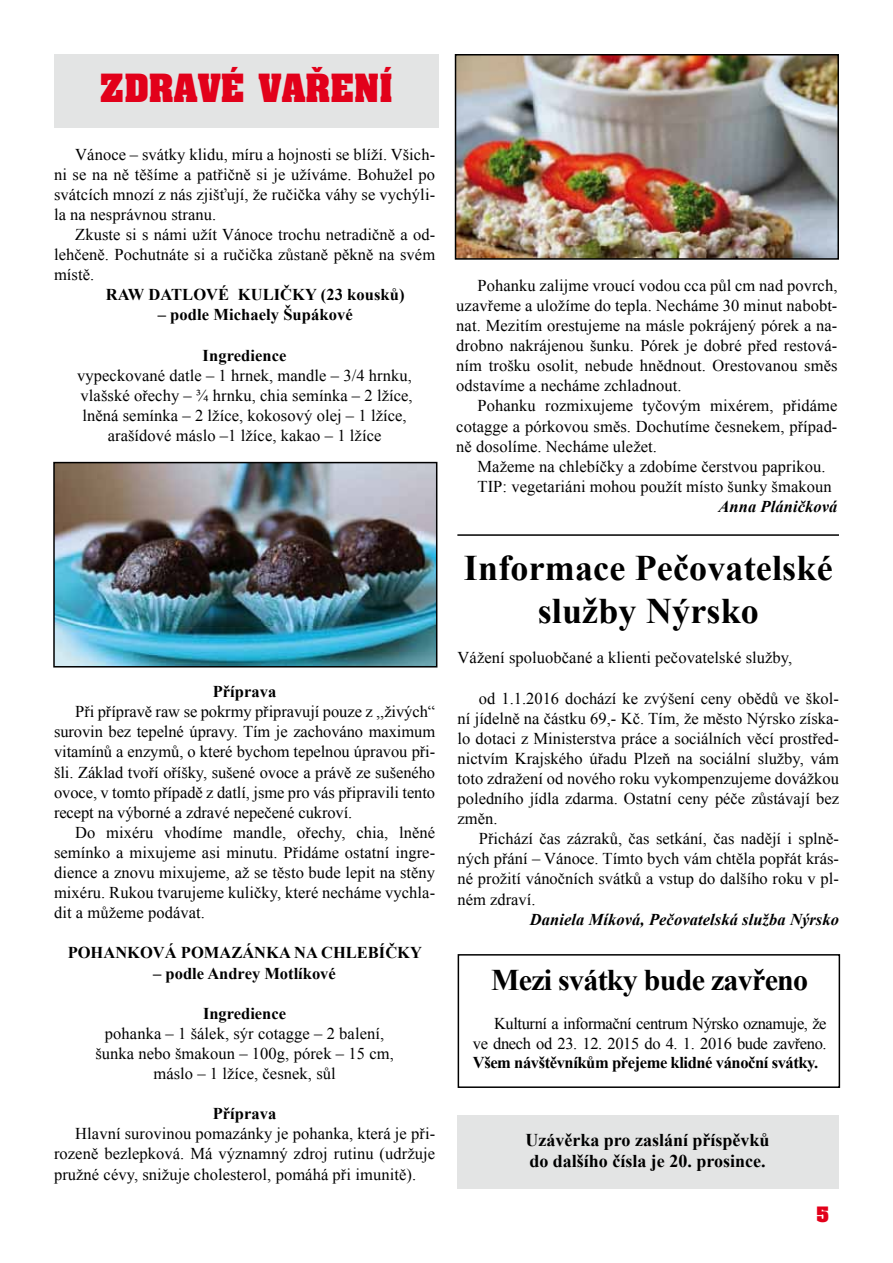
<style>
.page{position:relative;width:893px;height:1263px;background:#fff}
.page>*{position:absolute;margin:0;border:0;box-sizing:border-box;transform-origin:0 0}
.t1{font:700 36px/43.2px "Times New Roman";letter-spacing:.005em;color:#000;text-align:center}
.t2{font:33px "Aardvark CE Bold";color:#e2001a}
.t3{font:700 30px "Times New Roman";letter-spacing:-.025em;color:#000}
.t4{font:700 18px/21.6px "Times New Roman";color:#000}
.t5{font:18px "Aardvark CE Bold";color:#e2001a}
.t6{font:16.5px/20.1px "Times New Roman";letter-spacing:.005em;color:#000;text-align:justify}
.t7{font:700 16.5px "Times New Roman";color:#000}
.t8{font:16.5px/19.5px "Times New Roman";letter-spacing:-.025em;color:#000;text-align:right}
.t9{font:italic 700 16.5px "Times New Roman";letter-spacing:.005em;color:#000}
.t10{font:700 16.5px "Times New Roman";letter-spacing:-.025em;color:#000}
</style>
<div class="page">
<div style="left:457px;top:1115px;width:381px;height:73px;background:#e3e4e4"></div>
<hr style="left:457px;top:534px;width:382px;height:2px;background:#000">
<div style="left:54px;top:54px;width:385px;height:74px;background:#e3e4e4"></div>
<div style="left:458px;top:954px;width:382px;height:134px;border:2px solid #000"></div>
<img style="left:56px;top:465px;width:378px;height:199px">
<div style="left:53px;top:462px;width:384px;height:205px;border:2px solid #000"></div>
<img style="left:458px;top:57px;width:378px;height:200px">
<div style="left:455px;top:54px;width:384px;height:206px;border:2px solid #000"></div>
<h2 class="t2" style="left:100px;top:65px;width:294px">ZDRAVÉ VAŘENÍ</h2>
<p class="t6" style="left:54px;top:144px;width:383px;text-indent:21px">Vánoce – svátky klidu, míru a hojnosti se blíží. Všich&shy;ni se na ně těšíme a patřičně si je užíváme. Bohužel po svátcích mnozí z nás zjišťují, že ručička váhy se vychýli&shy;la na nesprávnou stranu.</p>
<p class="t6" style="left:54px;top:224px;width:383px;text-indent:21px">Zkuste si s námi užít Vánoce trochu netradičně a od&shy;lehčeně. Pochutnáte si a ručička zůstaně pěkně na svém místě.</p>
<p class="t7" style="left:106px;top:283px;width:300px">RAW DATLOVÉ KULIČKY (23 kousků)</p>
<p class="t7" style="left:158px;top:303px;width:196px">– podle Michaely Šupákové</p>
<p class="t7" style="left:203px;top:344px;width:85px">Ingredience</p>
<p class="t6" style="left:77px;top:365px;width:337px;text-align:center">vypeckované datle – 1 hrnek, mandle – 3/4 hrnku, vlašské ořechy – ¾ hrnku, chia semínka – 2 lžíce, lněná semínka – 2 lžíce, kokosový olej – 1 lžíce, arašídové máslo –1 lžíce, kakao – 1 lžíce</p>
<p class="t7" style="left:213px;top:680px;width:65px">Příprava</p>
<p class="t6" style="left:54px;top:701px;width:383px;text-indent:21px">Při přípravě raw se pokrmy připravují pouze z ,,živých“ surovin bez tepelné úpravy. Tím je zachováno maximum vitamínů a enzymů, o které bychom tepelnou úpravou při&shy;šli. Základ tvoří oříšky, sušené ovoce a právě ze sušeného ovoce, v tomto případě z datlí, jsme pro vás připravili tento recept na výborné a zdravé nepečené cukroví.</p>
<p class="t6" style="left:54px;top:822px;width:383px;text-indent:21px">Do mixéru vhodíme mandle, ořechy, chia, lněné semínko a mixujeme asi minutu. Přidáme ostatní ingre&shy;dience a znovu mixujeme, až se těsto bude lepit na stěny mixéru. Rukou tvarujeme kuličky, které necháme vychla&shy;dit a můžeme podávat.</p>
<p class="t7" style="left:68px;top:941px;width:356px">POHANKOVÁ POMAZÁNKA NA CHLEBÍČKY</p>
<p class="t7" style="left:153px;top:961px;width:184px">– podle Andrey Motlíkové</p>
<p class="t7" style="left:203px;top:1002px;width:85px">Ingredience</p>
<p class="t6" style="left:95px;top:1023px;width:300px;text-align:center">pohanka – 1 šálek, sýr cotagge – 2 balení, šunka nebo šmakoun – 100g, pórek – 15 cm, máslo – 1 lžíce, česnek, sůl</p>
<p class="t7" style="left:213px;top:1102px;width:65px">Příprava</p>
<p class="t6" style="left:54px;top:1123px;width:383px;text-indent:21px">Hlavní surovinou pomazánky je pohanka, která je při&shy;rozeně bezlepková. Má významný zdroj rutinu (udržuje pružné cévy, snižuje cholesterol, pomáhá při imunitě).</p>
<p class="t6" style="left:456px;top:275px;width:383px;text-indent:21px">Pohanku zalijme vroucí vodou cca půl cm nad povrch, uzavřeme a uložíme do tepla. Necháme 30 minut nabobt&shy;nat. Mezitím orestujeme na másle pokrájený pórek a na&shy;drobno nakrájenou šunku. Pórek je dobré před restová&shy;ním trošku osolit, nebude hnědnout. Orestovanou směs odstavíme a necháme zchladnout.</p>
<p class="t6" style="left:456px;top:396px;width:383px;text-indent:21px">Pohanku rozmixujeme tyčovým mixérem, přidáme cotagge a pórkovou směs. Dochutíme česnekem, případ&shy;ně dosolíme. Necháme uležet.</p>
<p class="t6" style="left:478px;top:456px;width:356px">Mažeme na chlebíčky a zdobíme čerstvou paprikou.<br>TIP: vegetariáni mohou použít místo šunky šmakoun</p>
<p class="t9" style="left:718px;top:495px;width:120px">Anna Pláničková</p>
<h1 class="t1" style="left:464px;top:545px;width:370px">Informace Pečovatelské služby Nýrsko</h1>
<p class="t6" style="left:458px;top:647px;width:336px">Vážení spoluobčané a klienti pečovatelské služby,</p>
<p class="t6" style="left:458px;top:688px;width:383px;text-indent:21px">od 1.1.2016 dochází ke zvýšení ceny obědů ve škol&shy;ní jídelně na částku 69,- Kč. Tím, že město Nýrsko získa&shy;lo dotaci z Ministerstva práce a sociálních věcí prostřed&shy;nictvím Krajského úřadu Plzeň na sociální služby, vám toto zdražení od nového roku vykompenzujeme dovážkou poledního jídla zdarma. Ostatní ceny péče zůstávají bez změn.</p>
<p class="t6" style="left:458px;top:828px;width:383px;text-indent:21px">Přichází čas zázraků, čas setkání, čas nadějí i splně&shy;ných přání – Vánoce. Tímto bych vám chtěla popřát krás&shy;né prožití vánočních svátků a vstup do dalšího roku v pl&shy;ném zdraví.</p>
<p class="t9" style="left:530px;top:908px;width:311px">Daniela Míková, Pečovatelská služba Nýrsko</p>
<h3 class="t3" style="left:491px;top:959px;width:318px">Mezi svátky bude zavřeno</h3>
<p class="t8" style="left:473px;top:1014px;width:355px">Kulturní a informační centrum Nýrsko oznamuje, že<br>ve dnech od 23. 12. 2015 do 4. 1. 2016 bude zavřeno.</p>
<p class="t10" style="left:473px;top:1051px;width:347px">Všem návštěvníkům přejeme klidné vánoční svátky.</p>
<p class="t4" style="left:525px;top:1128px;width:246px">Uzávěrka pro zaslání příspěvků do dalšího čísla je 20. prosince.</p>
<p class="t5" style="left:817px;top:1202px;width:13px">5</p>
</div>
